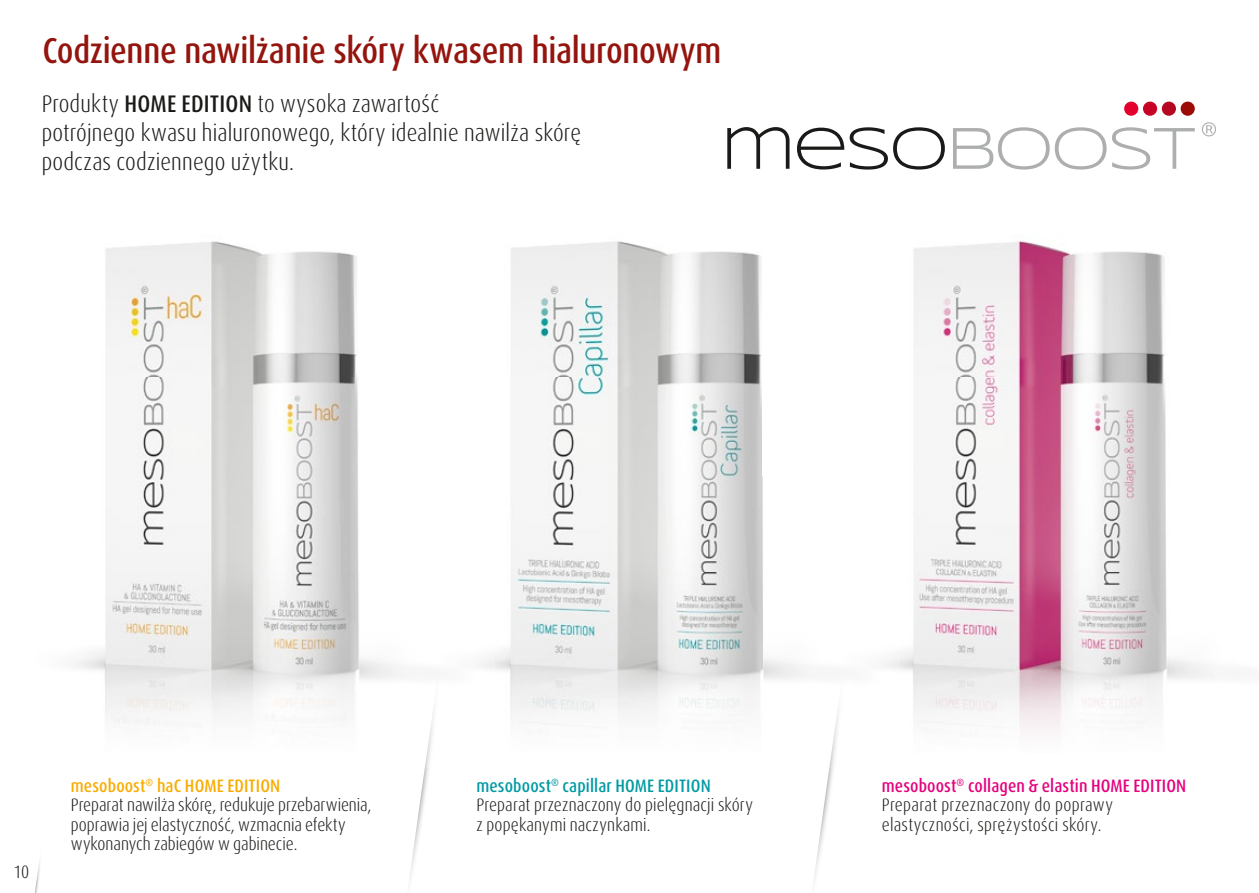
<style>
.page{position:relative;width:1259px;height:893px;background:#fff}
.page>*{position:absolute;margin:0;border:0;box-sizing:border-box;transform-origin:0 0}
.t1{font:500 condensed 36px "Dax Pro";letter-spacing:-.01em;color:#94140e}
.t2{font:300 condensed 24px/28.8px "Dax Pro";letter-spacing:.01em;color:#1b1a18}
.t3{font:300 condensed 18px/19.5px "Dax Pro";letter-spacing:.005em;color:#1b1a18}
.s1{font-weight:500}
.s2{font-weight:500;color:#f8ac00}
.s3{font-weight:500;color:#009aa3}
.s4{font-weight:500;color:#e5007d}
</style>
<div class="page">
<svg style="left:35px;top:861px;width:5px;height:32px"></svg>
<div style="left:1124px;top:102px;width:14px;height:14px;background:#e4002c;border-radius:50%"></div>
<div style="left:1143px;top:102px;width:14px;height:14px;background:#c80426;border-radius:50%"></div>
<div style="left:1161px;top:102px;width:15px;height:14px;background:#b60722;border-radius:50%"></div>
<div style="left:1180px;top:102px;width:14px;height:14px;background:#9c0b06;border-radius:50%"></div>
<svg style="left:727px;top:127px;width:62px;height:42px"></svg>
<svg style="left:797px;top:127px;width:148px;height:43px"></svg>
<svg style="left:953px;top:127px;width:153px;height:43px"></svg>
<svg style="left:1112px;top:127px;width:82px;height:43px"></svg>
<svg style="left:1202px;top:122px;width:14px;height:14px"></svg>
<img style="left:913px;top:240px;width:253px;height:332px">
<img style="left:898px;top:572px;width:315px;height:160px">
<img style="left:511px;top:241px;width:252px;height:331px">
<img style="left:493px;top:572px;width:270px;height:151px">
<img style="left:763px;top:657px;width:135px;height:23px">
<img style="left:75px;top:241px;width:418px;height:482px">
<svg style="left:409px;top:767px;width:20px;height:114px"></svg>
<img style="left:425px;top:674px;width:24px;height:93px">
<svg style="left:814px;top:767px;width:19px;height:112px"></svg>
<img style="left:829px;top:674px;width:24px;height:93px">
<h1 class="t1" style="left:43px;top:28px;width:680px">Codzienne nawilżanie skóry kwasem hialuronowym</h1>
<h2 class="t2" style="left:42px;top:90px;width:541px">Produkty <span class="s1">HOME EDITION</span> to wysoka zawartość<br>potrójnego kwasu hialuronowego, który idealnie nawilża skórę podczas codziennego użytku.</h2>
<p class="t3" style="left:13px;top:862px;width:17px">10</p>
<p class="t3" style="left:71px;top:776px;width:302px"><span class="s2">mesoboost</span><sup>®</sup> <span class="s2">haC HOME EDITION<br></span>Preparat nawilża skórę, redukuje przebarwienia, poprawia jej elastyczność, wzmacnia efekty wykonanych zabiegów w gabinecie.</p>
<p class="t3" style="left:476px;top:776px;width:278px"><span class="s3">mesoboost</span><sup>®</sup> <span class="s3">capillar HOME EDITION<br></span>Preparat przeznaczony do pielęgnacji skóry z popękanymi naczynkami.</p>
<p class="t3" style="left:882px;top:776px;width:306px"><span class="s4">mesoboost</span><sup>®</sup> <span class="s4">collagen &amp; elastin HOME EDITION<br></span>Preparat przeznaczony do poprawy elastyczności, sprężystości skóry.</p>
</div>
